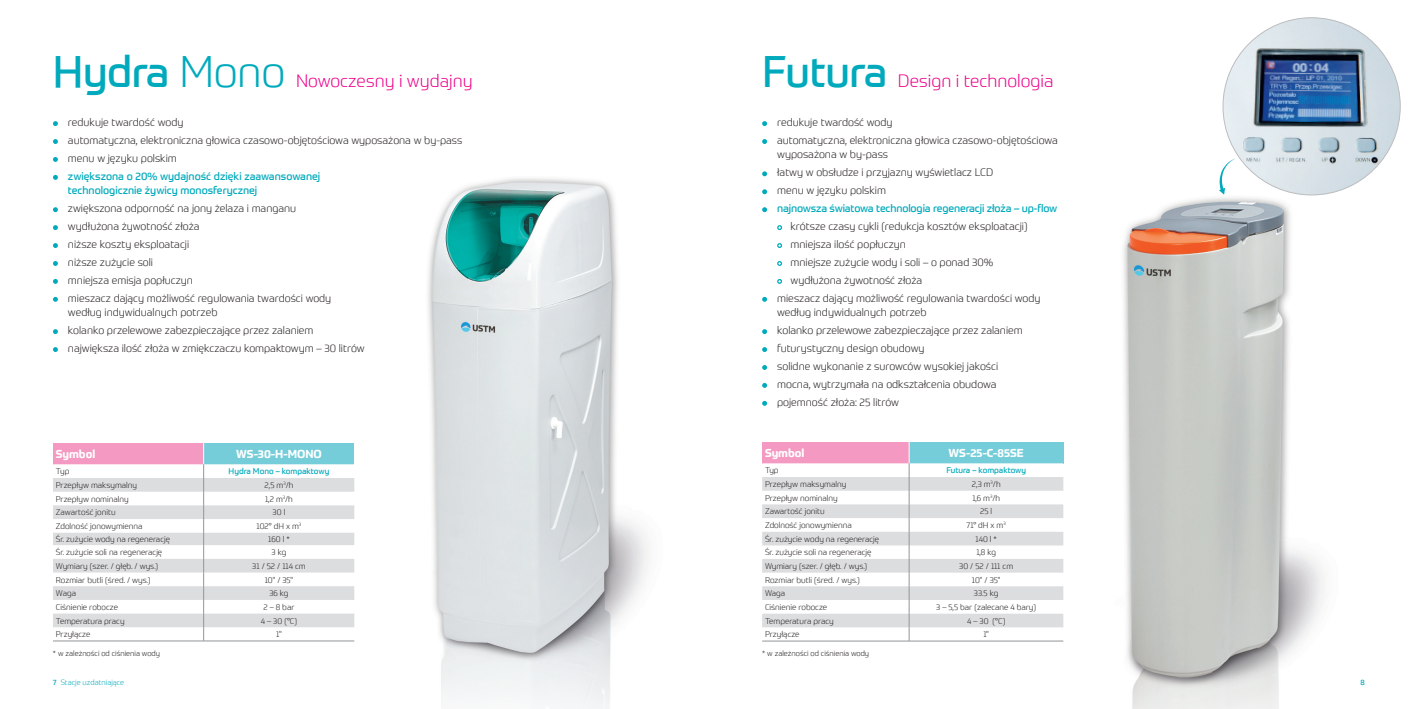
<style>
.page{position:relative;width:1418px;height:709px;background:#fff}
.page>*{position:absolute;margin:0;border:0;box-sizing:border-box;transform-origin:0 0}
.t1{font:43.12px "Prometo";letter-spacing:-.01em;color:#00aabc}
.t2{font:300 17.5px "Prometo";color:#ed028c}
.t3{font:700 11.25px "Prometo";color:#fff}
.t4{font:300 10.62px/17.9px "Prometo";color:#231f20}
.t5{font:10.62px/14.4px "Prometo";color:#00aabc}
.t6{font:300 8.12px "Prometo";color:#231f20}
.t7{font:8.12px "Prometo";color:#00aabc}
.t8{font:300 7.5px "Prometo";color:#231f20}
.t9{font:300 7.5px "Prometo";color:#00aabc}
.t10{font:7.5px "Prometo";color:#00aabc}
.s1{font-weight:300}
.s2{font-weight:400}
</style>
<div class="page">
<img style="left:1123px;top:174px;width:246px;height:535px">
<img style="left:1222px;top:18px;width:178px;height:177px;border-radius:89px">
<svg style="left:1218px;top:158px;width:18px;height:37px"></svg>
<div style="left:762px;top:442px;width:147px;height:21px;background:#f499c2"></div>
<div style="left:909px;top:442px;width:154px;height:21px;background:#74cdd9"></div>
<svg style="left:762px;top:463px;width:301px;height:178px"></svg>
<svg style="left:762px;top:477px;width:301px;height:150px;fill:#dcdddf"></svg>
<svg style="left:908px;top:442px;width:1px;height:199px"></svg>
<hr style="left:762px;top:641px;width:147px;height:1px;background:#939598">
<hr style="left:909px;top:641px;width:154px;height:1px;background:#939598">
<svg style="left:762px;top:121px;width:5px;height:5px"></svg>
<svg style="left:762px;top:139px;width:5px;height:5px"></svg>
<svg style="left:762px;top:171px;width:5px;height:5px"></svg>
<svg style="left:762px;top:189px;width:5px;height:5px"></svg>
<svg style="left:762px;top:207px;width:5px;height:5px"></svg>
<svg style="left:777px;top:225px;width:5px;height:5px"></svg>
<svg style="left:777px;top:243px;width:5px;height:5px"></svg>
<svg style="left:777px;top:261px;width:5px;height:5px"></svg>
<svg style="left:777px;top:279px;width:5px;height:5px"></svg>
<svg style="left:762px;top:297px;width:5px;height:5px"></svg>
<svg style="left:762px;top:329px;width:5px;height:5px"></svg>
<svg style="left:762px;top:347px;width:5px;height:5px"></svg>
<svg style="left:762px;top:365px;width:5px;height:5px"></svg>
<svg style="left:762px;top:383px;width:5px;height:5px"></svg>
<svg style="left:762px;top:401px;width:5px;height:5px"></svg>
<img style="left:428px;top:178px;width:220px;height:531px">
<svg style="left:53px;top:121px;width:5px;height:5px"></svg>
<svg style="left:53px;top:139px;width:5px;height:5px"></svg>
<svg style="left:53px;top:157px;width:5px;height:5px"></svg>
<svg style="left:53px;top:175px;width:5px;height:5px"></svg>
<svg style="left:53px;top:207px;width:5px;height:5px"></svg>
<svg style="left:53px;top:225px;width:5px;height:5px"></svg>
<svg style="left:53px;top:243px;width:5px;height:5px"></svg>
<svg style="left:53px;top:261px;width:5px;height:5px"></svg>
<svg style="left:53px;top:279px;width:5px;height:5px"></svg>
<svg style="left:53px;top:297px;width:5px;height:5px"></svg>
<svg style="left:53px;top:329px;width:5px;height:5px"></svg>
<svg style="left:53px;top:347px;width:5px;height:5px"></svg>
<div style="left:53px;top:443px;width:151px;height:21px;background:#f499c2"></div>
<div style="left:204px;top:443px;width:150px;height:21px;background:#74cdd9"></div>
<svg style="left:53px;top:464px;width:301px;height:176px"></svg>
<svg style="left:53px;top:478px;width:301px;height:149px;fill:#dcdddf"></svg>
<svg style="left:203px;top:443px;width:1px;height:197px"></svg>
<hr style="left:53px;top:640px;width:151px;height:1px;background:#939598">
<hr style="left:204px;top:640px;width:150px;height:1px;background:#939598">
<h1 class="t1" style="left:53px;top:45px;width:234px">Hydra <span class="s1">Mono</span></h1>
<p class="t4" style="left:68px;top:113px;width:396px">redukuje twardość wody<br>automatyczna, elektroniczna głowica czasowo-objętościowa wyposażona w by-pass menu w języku polskim</p>
<p class="t5" style="left:68px;top:169px;width:254px">zwiększona o 20% wydajność dzięki zaawansowanej technologicznie żywicy monosferycznej</p>
<p class="t4" style="left:68px;top:199px;width:265px">zwiększona odporność na jony żelaza i manganu wydłużona żywotność złoża<br>niższe koszty eksploatacji<br>niższe zużycie soli<br>mniejsza emisja popłuczyn<br>mieszacz dający możliwość regulowania twardości wody</p>
<p class="t4" style="left:68px;top:303px;width:298px">według indywidualnych potrzeb<br>kolanko przelewowe zabezpieczające przez zalaniem największa ilość złoża w zmiękczaczu kompaktowym – 30 litrów</p>
<h2 class="t2" style="left:296px;top:70px;width:178px">Nowoczesny i wydajny</h2>
<h1 class="t1" style="left:762px;top:45px;width:126px">Futura</h1>
<h2 class="t2" style="left:897px;top:70px;width:157px">Design i technologia</h2>
<p class="t4" style="left:777px;top:113px;width:282px">redukuje twardość wody<br>automatyczna, elektroniczna głowica czasowo-objętościowa</p>
<p class="t4" style="left:777px;top:146px;width:218px">wyposażona w by-pass<br>łatwy w obsłudze i przyjazny wyświetlacz LCD menu w języku polskim</p>
<p class="t5" style="left:777px;top:201px;width:282px">najnowsza światowa technologia regeneracji złoża – up-flow</p>
<p class="t4" style="left:790px;top:217px;width:238px">krótsze czasy cykli (redukcja kosztów eksploatacji)</p>
<p class="t4" style="left:790px;top:235px;width:117px">mniejsza ilość popłuczyn</p>
<p class="t4" style="left:790px;top:253px;width:204px">mniejsze zużycie wody i soli – o ponad 30%</p>
<p class="t4" style="left:790px;top:271px;width:133px">wydłużona żywotność złoża</p>
<p class="t4" style="left:777px;top:289px;width:265px">mieszacz dający możliwość regulowania twardości wody</p>
<p class="t4" style="left:777px;top:303px;width:247px">według indywidualnych potrzeb<br>kolanko przelewowe zabezpieczające przez zalaniem futurystyczny design obudowy<br>solidne wykonanie z surowców wysokiej jakości mocna, wytrzymała na odkształcenia obudowa pojemność złoża: 25 litrów</p>
<p class="t3" style="left:765px;top:446px;width:41px">Symbol</p>
<p class="t3" style="left:948px;top:446px;width:77px">WS-25-C-85SE</p>
<p class="t6" style="left:765px;top:465px;width:15px">Typ</p>
<p class="t7" style="left:946px;top:465px;width:81px">Futura – kompaktowy</p>
<p class="t6" style="left:765px;top:479px;width:83px">Przepływ maksymalny</p>
<p class="t6" style="left:971px;top:479px;width:30px">2,3 m<sup>3</sup>/h</p>
<p class="t6" style="left:765px;top:493px;width:74px">Przepływ nominalny</p>
<p class="t6" style="left:972px;top:493px;width:29px">1,6 m<sup>3</sup>/h</p>
<p class="t6" style="left:765px;top:506px;width:61px">Zawartość jonitu</p>
<p class="t6" style="left:980px;top:506px;width:14px">25 l</p>
<p class="t6" style="left:765px;top:520px;width:88px">Zdolność jonowymienna</p>
<p class="t6" style="left:966px;top:520px;width:41px">71° dH x m<sup>3</sup></p>
<p class="t6" style="left:765px;top:534px;width:116px">Śr. zużycie wody na regenerację</p>
<p class="t6" style="left:975px;top:534px;width:23px">140 l *</p>
<p class="t6" style="left:765px;top:547px;width:108px">Śr. zużycie soli na regenerację</p>
<p class="t6" style="left:976px;top:547px;width:21px">1,8 kg</p>
<p class="t6" style="left:765px;top:561px;width:104px">Wymiary (szer. / głęb. / wys.)</p>
<p class="t6" style="left:959px;top:561px;width:55px">30 / 52 / 111 cm</p>
<p class="t6" style="left:765px;top:575px;width:96px">Rozmiar butli (śred. / wys.)</p>
<p class="t6" style="left:972px;top:575px;width:30px">10" / 35"</p>
<p class="t6" style="left:765px;top:588px;width:22px">Waga</p>
<p class="t6" style="left:974px;top:588px;width:26px">33.5 kg</p>
<p class="t6" style="left:765px;top:602px;width:64px">Ciśnienie robocze</p>
<p class="t6" style="left:936px;top:602px;width:101px">3 – 5,5 bar (zalecane 4 bary)</p>
<p class="t6" style="left:765px;top:616px;width:70px">Temperatura pracy</p>
<p class="t6" style="left:967px;top:616px;width:40px">4 – 30 (°C)</p>
<p class="t6" style="left:765px;top:629px;width:36px">Przyłącze</p>
<p class="t6" style="left:983px;top:629px;width:7px">1"</p>
<p class="t3" style="left:56px;top:447px;width:41px">Symbol</p>
<p class="t3" style="left:236px;top:447px;width:87px">WS-30-H-MONO</p>
<p class="t6" style="left:56px;top:466px;width:15px">Typ</p>
<p class="t7" style="left:229px;top:466px;width:102px">Hydra Mono – kompaktowy</p>
<p class="t6" style="left:56px;top:480px;width:83px">Przepływ maksymalny</p>
<p class="t6" style="left:264px;top:480px;width:30px">2,5 m<sup>3</sup>/h</p>
<p class="t6" style="left:56px;top:494px;width:74px">Przepływ nominalny</p>
<p class="t6" style="left:265px;top:494px;width:29px">1,2 m<sup>3</sup>/h</p>
<p class="t6" style="left:56px;top:507px;width:61px">Zawartość jonitu</p>
<p class="t6" style="left:272px;top:507px;width:14px">30 l</p>
<p class="t6" style="left:56px;top:521px;width:88px">Zdolność jonowymienna</p>
<p class="t6" style="left:256px;top:521px;width:46px">102° dH x m<sup>3</sup></p>
<p class="t6" style="left:56px;top:534px;width:116px">Śr. zużycie wody na regenerację</p>
<p class="t6" style="left:268px;top:534px;width:23px">160 l *</p>
<p class="t6" style="left:56px;top:547px;width:108px">Śr. zużycie soli na regenerację</p>
<p class="t6" style="left:271px;top:547px;width:16px">3 kg</p>
<p class="t6" style="left:56px;top:561px;width:104px">Wymiary (szer. / głęb. / wys.)</p>
<p class="t6" style="left:252px;top:561px;width:55px">31 / 52 / 114 cm</p>
<p class="t6" style="left:56px;top:574px;width:96px">Rozmiar butli (śred. / wys.)</p>
<p class="t6" style="left:265px;top:574px;width:30px">10" / 35"</p>
<p class="t6" style="left:56px;top:588px;width:22px">Waga</p>
<p class="t6" style="left:269px;top:588px;width:21px">36 kg</p>
<p class="t6" style="left:56px;top:602px;width:64px">Ciśnienie robocze</p>
<p class="t6" style="left:263px;top:602px;width:33px">2 – 8 bar</p>
<p class="t6" style="left:56px;top:616px;width:70px">Temperatura pracy</p>
<p class="t6" style="left:261px;top:616px;width:38px">4 – 30 (°C)</p>
<p class="t6" style="left:56px;top:629px;width:36px">Przyłącze</p>
<p class="t6" style="left:276px;top:629px;width:7px">1"</p>
<p class="t8" style="left:53px;top:648px;width:108px">* w zależności od ciśnienia wody</p>
<p class="t8" style="left:762px;top:648px;width:108px">* w zależności od ciśnienia wody</p>
<p class="t9" style="left:53px;top:678px;width:73px"><span class="s2">7</span> Stacje uzdatniające</p>
<p class="t10" style="left:1360px;top:678px;width:6px">8</p>
</div>
